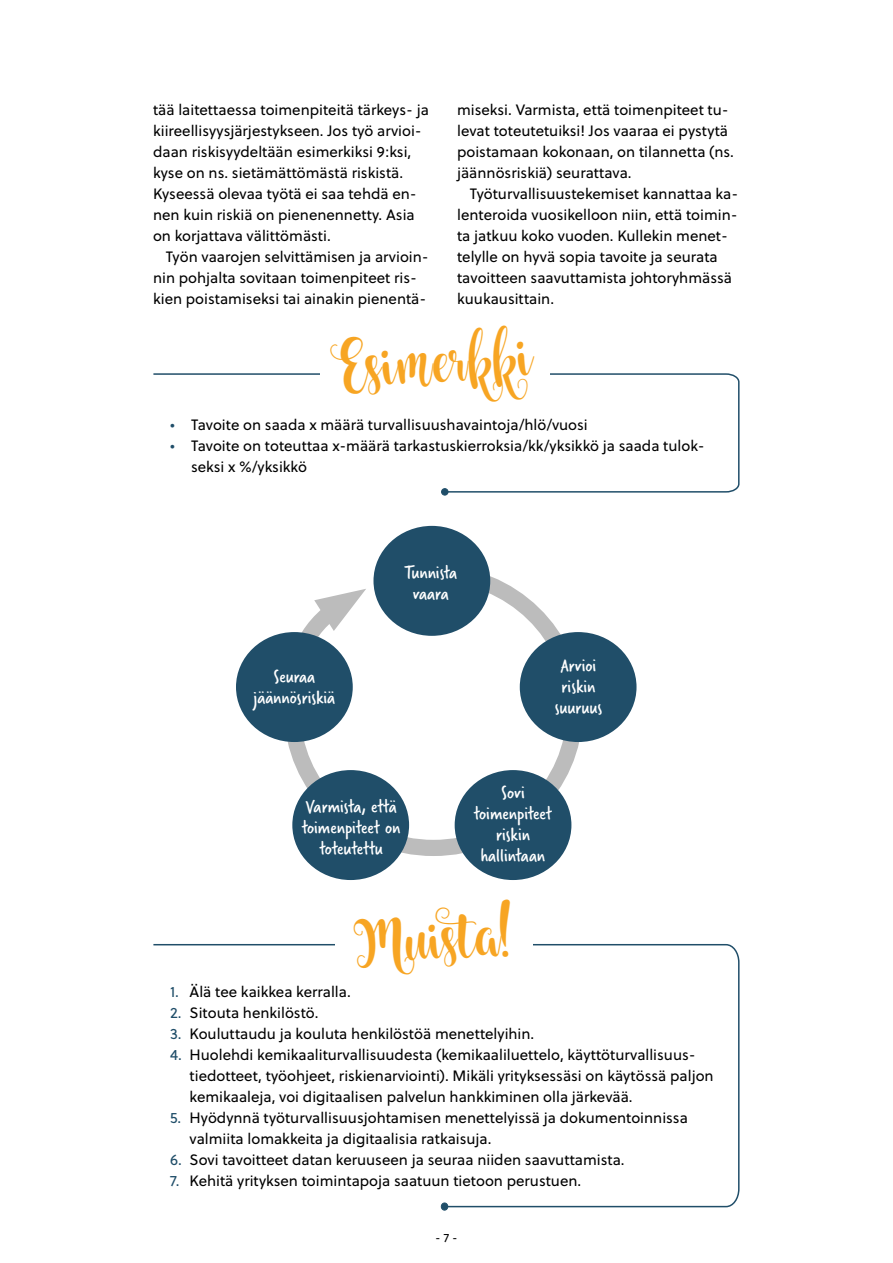
<style>
.page{position:relative;width:893px;height:1263px;background:#fff}
.page>*{position:absolute;margin:0;border:0;box-sizing:border-box;transform-origin:0 0}
.paragraph_esimerkki_starfish{font:37.5px "Starfish";color:#f7a523}
.Paragraph_muista{font:37.5px "Starfish";color:#f7a523}
.t1{font:19.5px/21px "Verveine";color:#fff;text-align:center}
.Paragraph6_Luettelomerkit_numerot{font:15px/21px "Soleil";color:#000}
.Paragraph5_sisleipis{font:15px/21px "Soleil";color:#000}
.Paragraph4_leipis{font:15px/21px "Soleil";color:#000}
.Paragraph6_Luettelomerkit_kopio{font:15px/21px "Soleil";color:#000}
.t2{font:12px "Soleil";color:#000}
.s1{color:#204e69}
</style>
<div class="page">
<svg style="left:153px;top:944px;width:587px;height:264px"></svg>
<div style="left:441px;top:1203px;width:7px;height:7px;background:#204e69;border-radius:50%"></div>
<div style="left:441px;top:1202px;width:7px;height:8px;border:1px solid #204e69;border-radius:50%"></div>
<div style="left:336px;top:908px;width:197px;height:69px;background:#fff"></div>
<svg style="left:153px;top:373px;width:587px;height:120px"></svg>
<svg style="left:442px;top:489px;width:6px;height:6px"></svg>
<div style="left:441px;top:488px;width:7px;height:7px;border:1px solid #204e69;border-radius:50%"></div>
<div style="left:320px;top:317px;width:230px;height:81px;background:#fff"></div>
<svg style="left:276px;top:557px;width:313px;height:307px"></svg>
<svg style="left:314px;top:589px;width:52px;height:42px"></svg>
<div style="left:373px;top:526px;width:117px;height:110px;background:#204e69;border-radius:50%"></div>
<div style="left:520px;top:632px;width:116px;height:110px;background:#204e69;border-radius:50%"></div>
<div style="left:455px;top:770px;width:116px;height:110px;background:#204e69;border-radius:50%"></div>
<div style="left:292px;top:770px;width:117px;height:110px;background:#204e69;border-radius:50%"></div>
<div style="left:236px;top:632px;width:117px;height:110px;background:#204e69;border-radius:50%"></div>
<p class="Paragraph4_leipis" style="left:153px;top:98px;width:277px">tää laitettaessa toimenpiteitä tärkeys- ja kiireellisyysjärjestykseen. Jos työ arvioi&shy;daan riskisyydeltään esimerkiksi 9:ksi, kyse on ns. sietämättömästä riskistä.<br>Kyseessä olevaa työtä ei saa tehdä en&shy;nen kuin riskiä on pienenennetty. Asia on korjattava välittömästi.</p>
<p class="Paragraph5_sisleipis" style="left:153px;top:245px;width:277px;text-indent:13px">Työn vaarojen selvittämisen ja arvioin&shy;nin pohjalta sovitaan toimenpiteet ris&shy;kien poistamiseksi tai ainakin pienentä-</p>
<p class="Paragraph5_sisleipis" style="left:457px;top:98px;width:278px">miseksi. Varmista, että toimenpiteet tu&shy;levat toteutetuiksi! Jos vaaraa ei pystytä poistamaan kokonaan, on tilannetta (ns. jäännösriskiä) seurattava.</p>
<p class="Paragraph5_sisleipis" style="left:457px;top:182px;width:283px;text-indent:13px">Työturvallisuustekemiset kannattaa ka&shy;lenteroida vuosikelloon niin, että toimin&shy;ta jatkuu koko vuoden. Kullekin menet&shy;telylle on hyvä sopia tavoite ja seurata tavoitteen saavuttamista johtoryhmässä kuukausittain.</p>
<p class="paragraph_esimerkki_starfish" style="left:334px;top:346px;width:199px;rotate:-4deg">Esimerkki</p>
<p class="Paragraph6_Luettelomerkit_kopio" style="left:170px;top:413px;width:419px"><span class="s1">•</span> Tavoite on saada x määrä turvallisuushavaintoja/hlö/vuosi</p>
<p class="Paragraph6_Luettelomerkit_kopio" style="left:191px;top:434px;width:515px;text-indent:-21px"><span class="s1">•</span> Tavoite on toteuttaa x-määrä tarkastuskierroksia/kk/yksikkö ja saada tulok&shy;seksi x %/yksikkö</p>
<h2 class="t1" style="left:253px;top:666px;width:83px">Seuraa jäännösriskiä</h2>
<h2 class="t1" style="left:404px;top:562px;width:54px">Tunnista vaara</h2>
<h2 class="t1" style="left:555px;top:655px;width:49px">Arvioi riskin suuruus</h2>
<h2 class="t1" style="left:302px;top:796px;width:100px">Varmista, että toimenpiteet on toteutettu</h2>
<h2 class="t1" style="left:474px;top:782px;width:80px">Sovi toimenpiteet riskin hallintaan</h2>
<p class="Paragraph_muista" style="left:353px;top:923px;width:158px;rotate:-4deg">Muista!</p>
<p class="Paragraph6_Luettelomerkit_numerot" style="left:170px;top:980px;width:182px"><span class="s1">1.</span> Älä tee kaikkea kerralla.</p>
<p class="Paragraph6_Luettelomerkit_numerot" style="left:170px;top:1001px;width:150px"><span class="s1">2.</span> Sitouta henkilöstö.</p>
<p class="Paragraph6_Luettelomerkit_numerot" style="left:170px;top:1022px;width:366px"><span class="s1">3.</span> Kouluttaudu ja kouluta henkilöstöä menettelyihin.</p>
<p class="Paragraph6_Luettelomerkit_numerot" style="left:190px;top:1043px;width:526px;text-indent:-20px"><span class="s1">4.</span> Huolehdi kemikaaliturvallisuudesta (kemikaaliluettelo, käyttöturvallisuus&shy;tiedotteet, työohjeet, riskienarviointi). Mikäli yrityksessäsi on käytössä paljon kemikaaleja, voi digitaalisen palvelun hankkiminen olla järkevää.</p>
<p class="Paragraph6_Luettelomerkit_numerot" style="left:190px;top:1106px;width:500px;text-indent:-20px"><span class="s1">5.</span> Hyödynnä työturvallisuusjohtamisen menettelyissä ja dokumentoinnissa valmiita lomakkeita ja digitaalisia ratkaisuja.</p>
<p class="Paragraph6_Luettelomerkit_numerot" style="left:170px;top:1148px;width:456px"><span class="s1">6.</span> Sovi tavoitteet datan keruuseen ja seuraa niiden saavuttamista.</p>
<p class="Paragraph6_Luettelomerkit_numerot" style="left:170px;top:1169px;width:413px"><span class="s1">7.</span> Kehitä yrityksen toimintapoja saatuun tietoon perustuen.</p>
<p class="t2" style="left:435px;top:1229px;width:24px">- 7 -</p>
</div>
